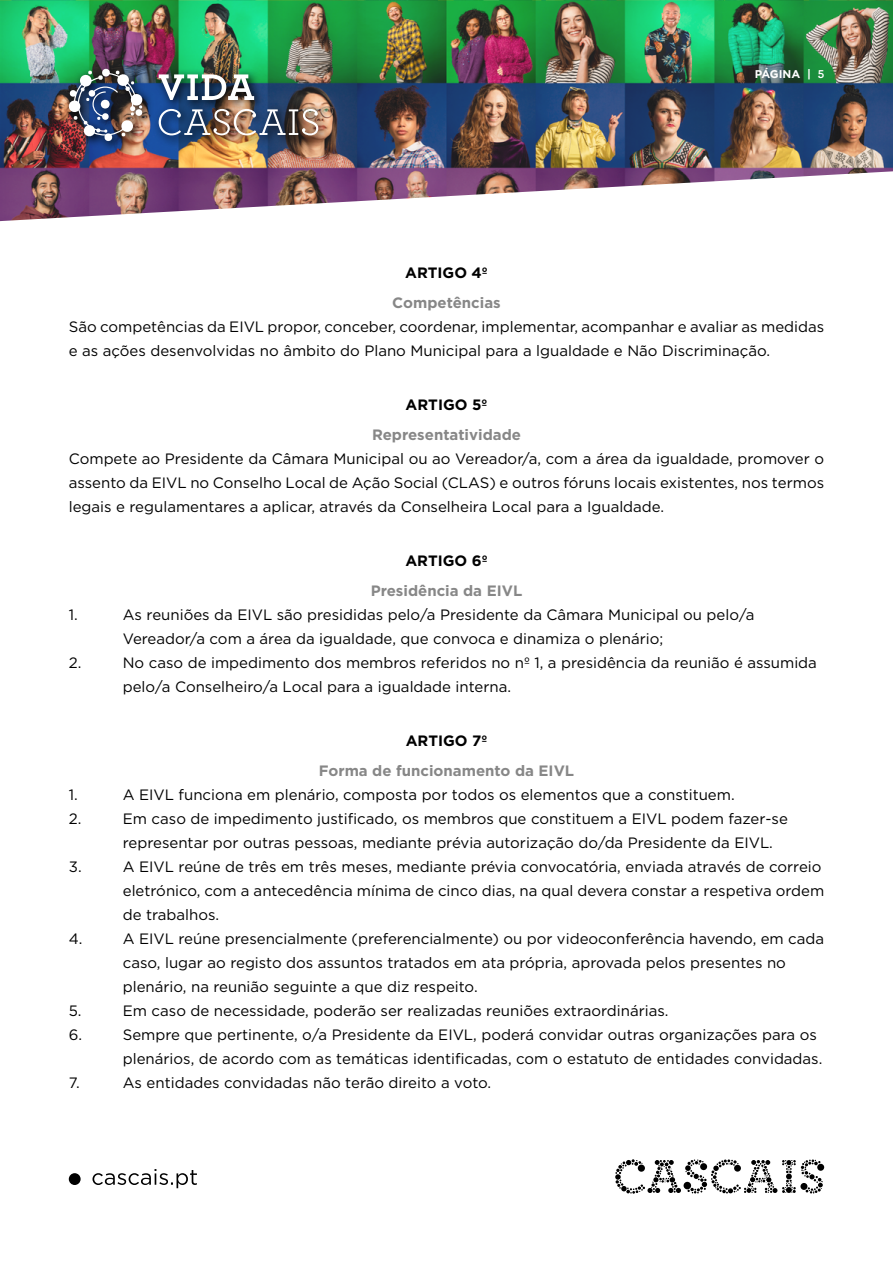
<style>
.page{position:relative;width:893px;height:1263px;background:#fff}
.page>*{position:absolute;margin:0;border:0;box-sizing:border-box;transform-origin:0 0}
.t1{font:15px/24px "Gotham";color:#000}
.t2{font:700 15px "Gotham";color:#878787}
.t3{font:700 15px "Gotham";color:#000}
.t4{font:700 11.25px "Gotham";color:#fff}
.s1{font-family:"Archer";font-size:12px}
</style>
<div class="page">
<img style="left:0;top:0;width:893px;height:221px">
<img style="left:63px;top:63px;width:267px;height:90px">
<img style="left:68px;top:68px;width:75px;height:73px">
<img style="left:159px;top:109px;width:159px;height:26px">
<svg style="left:159px;top:74px;width:95px;height:26px"></svg>
<svg style="left:615px;top:1159px;width:209px;height:35px"></svg>
<svg style="left:92px;top:1169px;width:105px;height:19px"></svg>
<div style="left:69px;top:1173px;width:12px;height:12px;background:#000;border-radius:50%"></div>
<p class="t4" style="left:755px;top:67px;width:71px">PÁGINA | <span class="s1">5</span></p>
<p class="t3" style="left:405px;top:262px;width:84px">ARTIGO 4º</p>
<p class="t2" style="left:392px;top:292px;width:110px">Competências</p>
<p class="t1" style="left:69px;top:314px;width:757px">São competências da EIVL propor, conceber, coordenar, implementar, acompanhar e avaliar as medidas e as ações desenvolvidas no âmbito do Plano Municipal para a lgualdade e Não Discriminação.</p>
<p class="t3" style="left:406px;top:394px;width:83px">ARTIGO 5º</p>
<p class="t2" style="left:372px;top:424px;width:150px">Representatividade</p>
<p class="t1" style="left:69px;top:446px;width:757px;text-align:justify">Compete ao Presidente da Câmara Municipal ou ao Vereador/a, com a área da igualdade, promover o assento da EIVL no Conselho Local de Ação Social (CLAS) e outros fóruns locais existentes, nos termos legais e regulamentares a aplicar, através da Conselheira Local para a Igualdade.</p>
<p class="t3" style="left:405px;top:550px;width:84px">ARTIGO 6º</p>
<p class="t2" style="left:371px;top:580px;width:153px">Presidência da EIVL</p>
<p class="t1" style="left:69px;top:602px;width:11px">1.</p>
<p class="t1" style="left:123px;top:602px;width:633px">As reuniões da EIVL são presididas pelo/a Presidente da Câmara Municipal ou pelo/a<br>Vereador/a com a área da igualdade, que convoca e dinamiza o plenário;</p>
<p class="t1" style="left:69px;top:650px;width:14px">2.</p>
<p class="t1" style="left:123px;top:650px;width:696px">No caso de impedimento dos membros referidos no nº 1, a presidência da reunião é assumida pelo/a Conselheiro/a Local para a igualdade interna.</p>
<p class="t3" style="left:406px;top:730px;width:83px">ARTIGO 7º</p>
<p class="t2" style="left:319px;top:760px;width:257px">Forma de funcionamento da EIVL</p>
<p class="t1" style="left:69px;top:782px;width:11px">1.</p>
<p class="t1" style="left:123px;top:782px;width:613px">A EIVL funciona em plenário, composta por todos os elementos que a constituem.</p>
<p class="t1" style="left:69px;top:806px;width:14px">2.</p>
<p class="t1" style="left:123px;top:806px;width:667px">Em caso de impedimento justificado, os membros que constituem a EIVL podem fazer-se representar por outras pessoas, mediante prévia autorização do/da Presidente da EIVL.</p>
<p class="t1" style="left:69px;top:854px;width:14px">3.</p>
<p class="t1" style="left:123px;top:854px;width:703px">A EIVL reúne de três em três meses, mediante prévia convocatória, enviada através de correio eletrónico, com a antecedência mínima de cinco dias, na qual devera constar a respetiva ordem de trabalhos.</p>
<p class="t1" style="left:69px;top:926px;width:15px">4.</p>
<p class="t1" style="left:123px;top:926px;width:703px">A EIVL reúne presencialmente (preferencialmente) ou por videoconferência havendo, em cada caso, lugar ao registo dos assuntos tratados em ata própria, aprovada pelos presentes no plenário, na reunião seguinte a que diz respeito.</p>
<p class="t1" style="left:69px;top:998px;width:14px">5.</p>
<p class="t1" style="left:123px;top:998px;width:547px">Em caso de necessidade, poderão ser realizadas reuniões extraordinárias.</p>
<p class="t1" style="left:69px;top:1022px;width:15px">6.</p>
<p class="t1" style="left:123px;top:1022px;width:701px">Sempre que pertinente, o/a Presidente da EIVL, poderá convidar outras organizações para os plenários, de acordo com as temáticas identificadas, com o estatuto de entidades convidadas.</p>
<p class="t1" style="left:69px;top:1070px;width:13px">7.</p>
<p class="t1" style="left:123px;top:1070px;width:370px">As entidades convidadas não terão direito a voto.</p>
</div>
